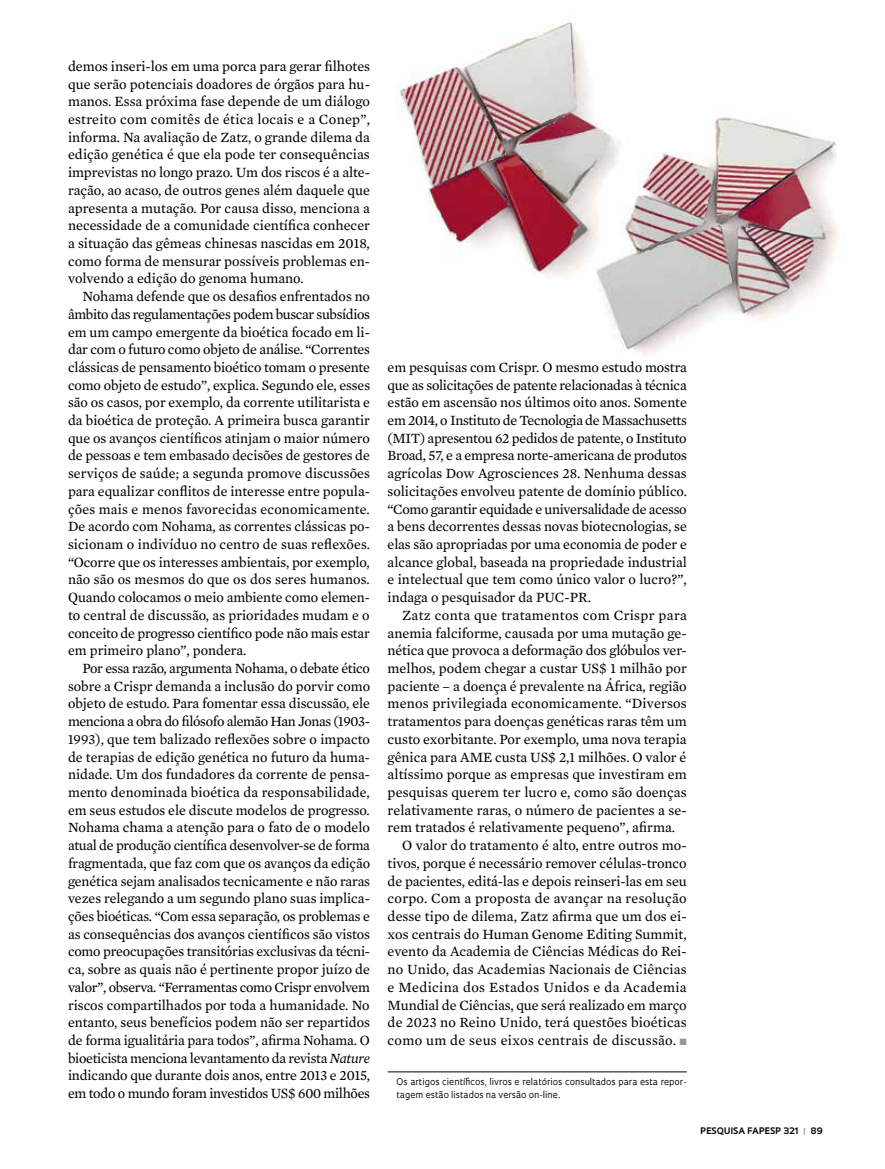
<style>
.page{position:relative;width:885px;height:1169px;background:#fff}
.page>*{position:absolute;margin:0;border:0;box-sizing:border-box;transform-origin:0 0}
.t1{font:14.4px/17.7px "Mercury Text G2";color:#000;text-align:justify}
.t2{font:14.4px "Mercury Text G2";letter-spacing:.02em;color:#000}
.t3{font:14.4px "Mercury Text G2";letter-spacing:.025em;color:#000}
.t4{font:9px/13.2px "Oculum";color:#000}
.t5{font:700 8.7px "Oculum";letter-spacing:.015em;color:#000}
.s1{font-style:italic}
.s2{color:#939598}
</style>
<div class="page">
<hr style="left:388px;top:1071px;width:299px;height:1px;background:#000">
<img style="left:604px;top:117px;width:234px;height:240px">
<img style="left:400px;top:22px;width:231px;height:270px">
<p class="t1" style="left:68px;top:56px;width:304px">demos inseri-los em uma porca para gerar filhotes que serão potenciais doadores de órgãos para hu&shy;manos. Essa próxima fase depende de um diálogo estreito com comitês de ética locais e a Conep”, informa. Na avaliação de Zatz, o grande dilema da edição genética é que ela pode ter consequências imprevistas no longo prazo. Um dos riscos é a alte&shy;ração, ao acaso, de outros genes além daquele que apresenta a mutação. Por causa disso, menciona a necessidade de a comunidade científica conhecer a situação das gêmeas chinesas nascidas em 2018, como forma de mensurar possíveis problemas en&shy;volvendo a edição do genoma humano.</p>
<p class="t1" style="left:68px;top:287px;width:304px;text-indent:14px">Nohama defende que os desafios enfrentados no âmbito das regulamentações podem buscar subsídios em um campo emergente da bioética focado em li&shy;dar com o futuro como objeto de análise. “Correntes clássicas de pensamento bioético tomam o presente como objeto de estudo”, explica. Segundo ele, esses são os casos, por exemplo, da corrente utilitarista e da bioética de proteção. A primeira busca garantir que os avanços científicos atinjam o maior número de pessoas e tem embasado decisões de gestores de serviços de saúde; a segunda promove discussões para equalizar conflitos de interesse entre popula&shy;ções mais e menos favorecidas economicamente.<br>De acordo com Nohama, as correntes clássicas po&shy;sicionam o indivíduo no centro de suas reflexões. “Ocorre que os interesses ambientais, por exemplo, não são os mesmos do que os dos seres humanos.<br>Quando colocamos o meio ambiente como elemen&shy;to central de discussão, as prioridades mudam e o conceito de progresso científico pode não mais estar em primeiro plano”, pondera.</p>
<p class="t1" style="left:68px;top:658px;width:304px;text-indent:14px">Por essa razão, argumenta Nohama, o debate ético sobre a Crispr demanda a inclusão do porvir como objeto de estudo. Para fomentar essa discussão, ele menciona a obra do filósofo alemão Han Jonas (1903- 1993), que tem balizado reflexões sobre o impacto de terapias de edição genética no futuro da huma&shy;nidade. Um dos fundadores da corrente de pensa&shy;mento denominada bioética da responsabilidade, em seus estudos ele discute modelos de progresso.<br>Nohama chama a atenção para o fato de o modelo atual de produção científica desenvolver-se de forma fragmentada, que faz com que os avanços da edição genética sejam analisados tecnicamente e não raras vezes relegando a um segundo plano suas implica&shy;ções bioéticas. “Com essa separação, os problemas e as consequências dos avanços científicos são vistos como preocupações transitórias exclusivas da técni&shy;ca, sobre as quais não é pertinente propor juízo de valor”, observa. “Ferramentas como Crispr envolvem riscos compartilhados por toda a humanidade. No entanto, seus benefícios podem não ser repartidos de forma igualitária para todos”, afirma Nohama. O bioeticista menciona levantamento da revista <span class="s1">Nature </span>indicando que durante dois anos, entre 2013 e 2015, em todo o mundo foram investidos US$ 600 milhões</p>
<p class="t1" style="left:388px;top:357px;width:301px">em pesquisas com Crispr. O mesmo estudo mostra que as solicitações de patente relacionadas à técnica estão em ascensão nos últimos oito anos. Somente em 2014, o Instituto de Tecnologia de Massachusetts (MIT) apresentou 62 pedidos de patente, o Instituto Broad, 57, e a empresa norte-americana de produtos agrícolas Dow Agrosciences 28. Nenhuma dessas solicitações envolveu patente de domínio público. “Como garantir equidade e universalidade de acesso a bens decorrentes dessas novas biotecnologias, se elas são apropriadas por uma economia de poder e alcance global, baseada na propriedade industrial e intelectual que tem como único valor o lucro?”, indaga o pesquisador da PUC-PR.</p>
<p class="t3" style="left:402px;top:604px;width:286px">Zatz conta que tratamentos com Crispr para</p>
<p class="t1" style="left:388px;top:623px;width:301px">anemia falciforme, causada por uma mutação ge-</p>
<p class="t1" style="left:388px;top:641px;width:301px">nética que provoca a deformação dos glóbulos ver-</p>
<p class="t1" style="left:388px;top:658px;width:301px">melhos, podem chegar a custar US$ 1 milhão por</p>
<p class="t1" style="left:388px;top:676px;width:301px">paciente – a doença é prevalente na África, região</p>
<p class="t1" style="left:388px;top:694px;width:301px">menos privilegiada economicamente. “Diversos</p>
<p class="t1" style="left:388px;top:711px;width:301px">tratamentos para doenças genéticas raras têm um</p>
<p class="t1" style="left:388px;top:729px;width:300px">custo exorbitante. Por exemplo, uma nova terapia</p>
<p class="t1" style="left:388px;top:747px;width:300px">gênica para AME custa US$ 2,1 milhões. O valor é</p>
<p class="t1" style="left:388px;top:765px;width:301px">altíssimo porque as empresas que investiram em</p>
<p class="t1" style="left:388px;top:782px;width:301px">pesquisas querem ter lucro e, como são doenças</p>
<p class="t1" style="left:388px;top:800px;width:301px">relativamente raras, o número de pacientes a se-</p>
<p class="t1" style="left:388px;top:818px;width:289px">rem tratados é relativamente pequeno”, afirma.</p>
<p class="t1" style="left:402px;top:835px;width:286px">O valor do tratamento é alto, entre outros mo-</p>
<p class="t1" style="left:388px;top:853px;width:301px">tivos, porque é necessário remover células-tronco</p>
<p class="t1" style="left:388px;top:871px;width:301px">de pacientes, editá-las e depois reinseri-las em seu</p>
<p class="t2" style="left:388px;top:888px;width:301px">corpo. Com a proposta de avançar na resolução</p>
<p class="t1" style="left:388px;top:906px;width:301px">desse tipo de dilema, Zatz afirma que um dos ei-</p>
<p class="t1" style="left:388px;top:924px;width:301px">xos centrais do Human Genome Editing Summit,</p>
<p class="t1" style="left:388px;top:942px;width:301px">evento da Academia de Ciências Médicas do Rei-</p>
<p class="t1" style="left:388px;top:959px;width:301px">no Unido, das Academias Nacionais de Ciências</p>
<p class="t3" style="left:388px;top:976px;width:301px">e Medicina dos Estados Unidos e da Academia</p>
<p class="t1" style="left:388px;top:995px;width:301px">Mundial de Ciências, que será realizado em março</p>
<p class="t1" style="left:388px;top:1012px;width:301px">de 2023 no Reino Unido, terá questões bioéticas</p>
<p class="t2" style="left:388px;top:1029px;width:301px">como um de seus eixos centrais de discussão. <span class="s2">■</span></p>
<p class="t4" style="left:396px;top:1074px;width:292px">Os artigos científicos, livros e relatórios consultados para esta repor&shy;tagem estão listados na versão on-line.</p>
<p class="t5" style="left:700px;top:1124px;width:124px">PESQUISA FAPESP 321 <span class="s2">|</span> 89</p>
</div>
